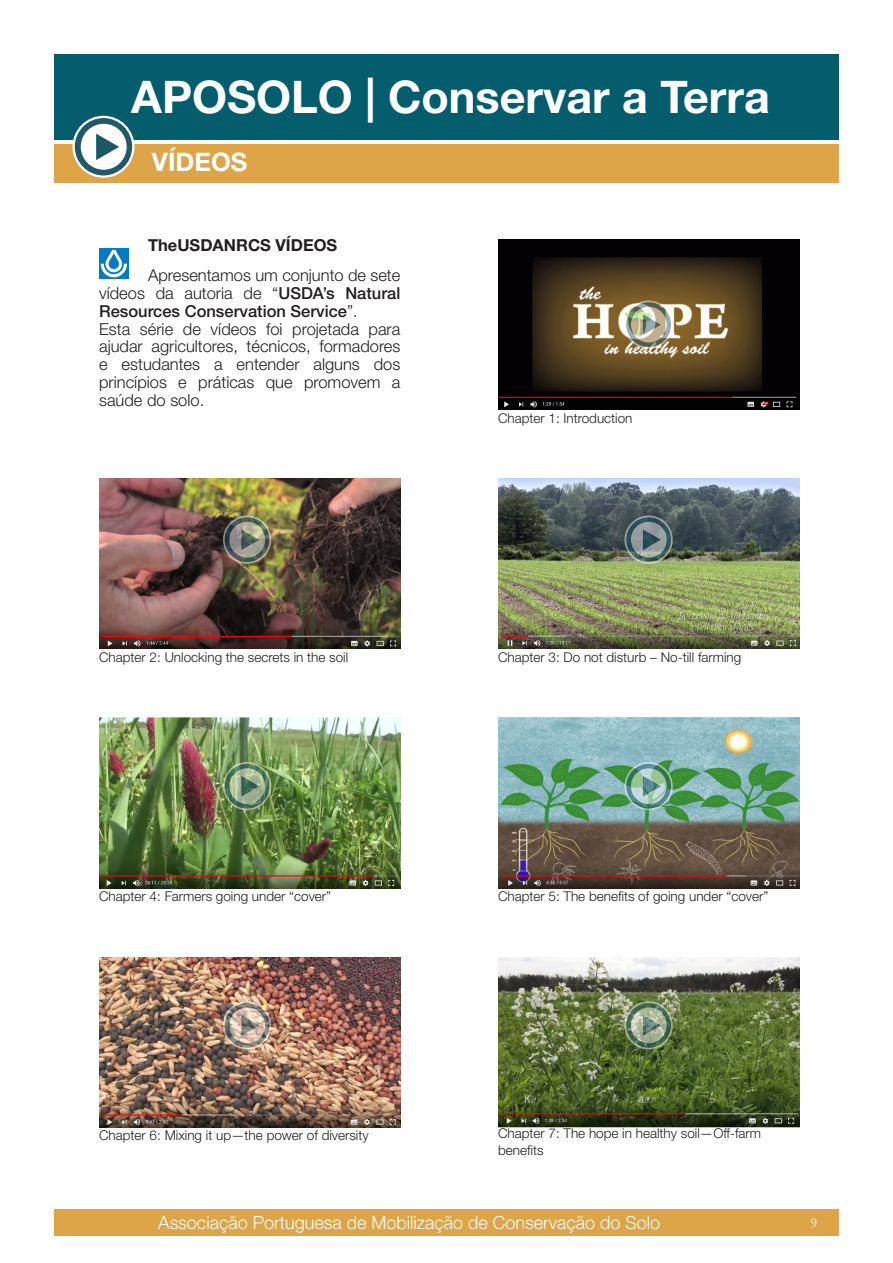
<style>
.page{position:relative;width:893px;height:1263px;background:#fff}
.page>*{position:absolute;margin:0;border:0;box-sizing:border-box;transform-origin:0 0}
.t1{font:700 45px "Helvetica Neue LT Std";color:#fff}
.t2{font:700 25.5px "Helvetica Neue LT Std";color:#fff}
.t3{font:300 18px "Helvetica Neue LT Std";color:#fff}
.t4{font:300 16.5px/17.9px "Helvetica Neue LT Std";color:#231f20}
.t5{font:700 16.5px "Helvetica Neue LT Std";color:#231f20}
.t6{font:300 13.5px/16.2px "Helvetica Neue LT Std";color:#231f20}
.t7{font:13.5px "Adobe Garamond Pro";color:#fff}
.s1{font-weight:500}
</style>
<div class="page">
<div style="left:54px;top:1209px;width:785px;height:26px;background:#dea448"></div>
<div style="left:54px;top:54px;width:785px;height:86px;background:#035d6c"></div>
<div style="left:54px;top:145px;width:785px;height:38px;background:#dea448"></div>
<svg style="left:72px;top:116px;width:62px;height:62px"></svg>
<div style="left:75px;top:118px;width:57px;height:57px;background:#215968;border-radius:50%"></div>
<div style="left:81px;top:124px;width:46px;height:46px;background:#fff;border-radius:50%"></div>
<svg style="left:96px;top:134px;width:23px;height:26px"></svg>
<img style="left:498px;top:240px;width:301px;height:170px">
<svg style="left:624px;top:300px;width:49px;height:49px"></svg>
<svg style="left:626px;top:302px;width:45px;height:45px"></svg>
<svg style="left:631px;top:307px;width:36px;height:35px"></svg>
<svg style="left:643px;top:314px;width:18px;height:21px"></svg>
<img style="left:498px;top:957px;width:301px;height:170px">
<svg style="left:624px;top:1001px;width:49px;height:48px"></svg>
<svg style="left:626px;top:1003px;width:45px;height:45px"></svg>
<svg style="left:631px;top:1007px;width:36px;height:36px"></svg>
<svg style="left:643px;top:1015px;width:18px;height:21px"></svg>
<img style="left:99px;top:957px;width:301px;height:170px">
<svg style="left:223px;top:1001px;width:48px;height:48px"></svg>
<svg style="left:225px;top:1003px;width:44px;height:45px"></svg>
<svg style="left:229px;top:1007px;width:36px;height:36px"></svg>
<svg style="left:241px;top:1015px;width:18px;height:21px"></svg>
<img style="left:498px;top:718px;width:301px;height:170px">
<svg style="left:624px;top:762px;width:49px;height:48px"></svg>
<svg style="left:626px;top:764px;width:45px;height:44px"></svg>
<svg style="left:631px;top:768px;width:36px;height:36px"></svg>
<svg style="left:643px;top:776px;width:18px;height:21px"></svg>
<img style="left:99px;top:718px;width:301px;height:170px">
<svg style="left:223px;top:762px;width:48px;height:48px"></svg>
<svg style="left:225px;top:764px;width:44px;height:44px"></svg>
<svg style="left:229px;top:768px;width:36px;height:36px"></svg>
<svg style="left:241px;top:776px;width:18px;height:21px"></svg>
<img style="left:498px;top:479px;width:301px;height:170px">
<svg style="left:624px;top:515px;width:49px;height:49px"></svg>
<svg style="left:626px;top:517px;width:45px;height:45px"></svg>
<svg style="left:631px;top:522px;width:36px;height:35px"></svg>
<svg style="left:643px;top:529px;width:18px;height:21px"></svg>
<img style="left:99px;top:479px;width:301px;height:170px">
<svg style="left:223px;top:515px;width:48px;height:49px"></svg>
<svg style="left:225px;top:517px;width:44px;height:45px"></svg>
<svg style="left:229px;top:522px;width:36px;height:35px"></svg>
<svg style="left:241px;top:529px;width:18px;height:21px"></svg>
<img style="left:99px;top:249px;width:30px;height:30px">
<h1 class="t1" style="left:131px;top:69px;width:640px">APOSOLO | Conservar a Terra</h1>
<h2 class="t2" style="left:152px;top:147px;width:97px">VÍDEOS</h2>
<p class="t5" style="left:148px;top:235px;width:191px">TheUSDANRCS VÍDEOS</p>
<p class="t4" style="left:99px;top:266px;width:303px;text-indent:49px">Apresentamos um conjunto de sete vídeos da autoria de “<span class="s1">USDA’s Natural Resources Conservation Service</span>”.<br>Esta série de vídeos foi projetada para ajudar agricultores, técnicos, formadores e estudantes a entender alguns dos princípios e práticas que promovem a saúde do solo.</p>
<p class="t6" style="left:498px;top:409px;width:136px">Chapter 1: Introduction</p>
<p class="t6" style="left:99px;top:648px;width:251px">Chapter 2: Unlocking the secrets in the soil</p>
<p class="t6" style="left:498px;top:648px;width:245px">Chapter 3: Do not disturb – No-till farming</p>
<p class="t6" style="left:99px;top:888px;width:234px">Chapter 4: Farmers going under “cover”</p>
<p class="t6" style="left:498px;top:888px;width:272px">Chapter 5: The benefits of going under “cover”</p>
<p class="t6" style="left:99px;top:1127px;width:271px">Chapter 6: Mixing it up—the power of diversity</p>
<p class="t6" style="left:498px;top:1125px;width:265px">Chapter 7: The hope in healthy soil—Off-farm benefits</p>
<h3 class="t3" style="left:158px;top:1211px;width:503px">Associação Portuguesa de Mobilização de Conservação do Solo</h3>
<p class="t7" style="left:810px;top:1215px;width:8px">9</p>
</div>
